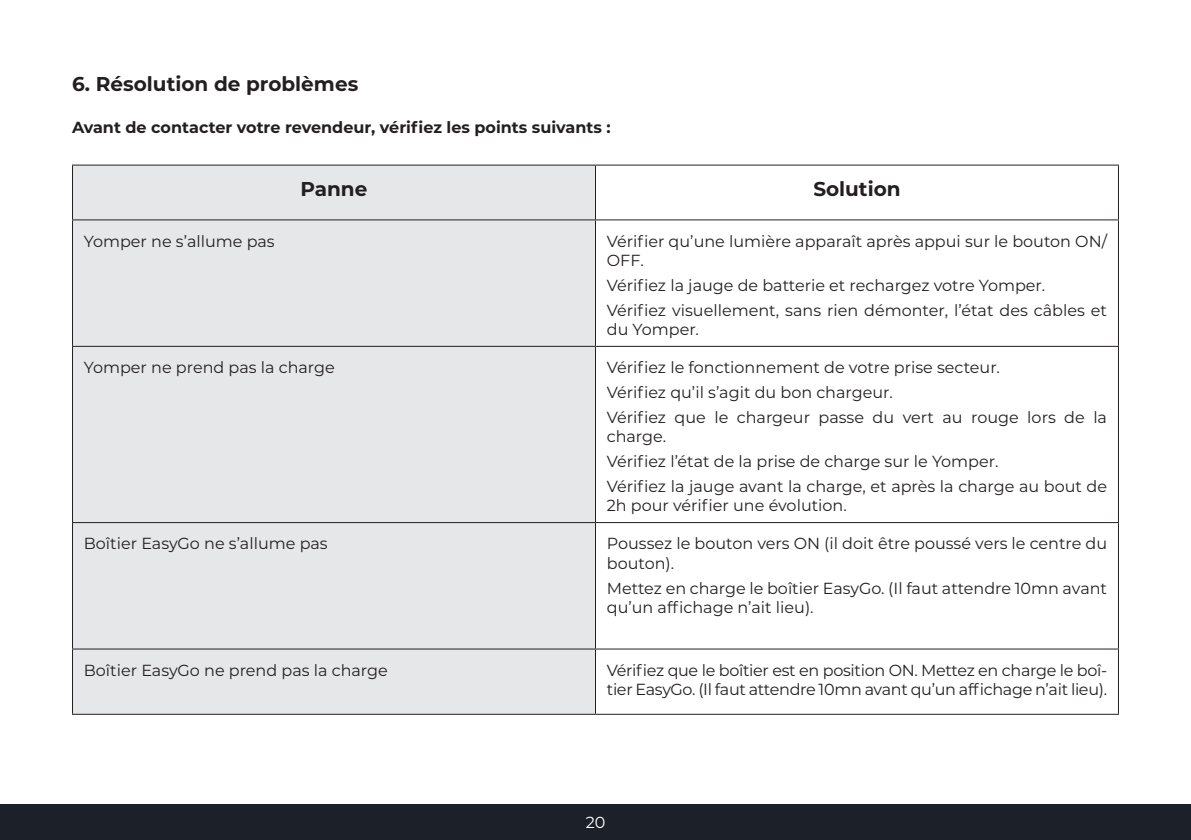
<style>
.page{position:relative;width:1191px;height:840px;background:#fff}
.page>*{position:absolute;margin:0;border:0;box-sizing:border-box;transform-origin:0 0}
.t1{font:700 20px "Montserrat";color:#231f20}
.t2{font:16px/24.8px "Montserrat";color:#231f20}
.t3{font:16px/19.2px "Montserrat";letter-spacing:-.02em;color:#231f20}
.t4{font:700 16px "Montserrat";color:#231f20}
.t5{font:16px "Montserrat";color:#fff}
</style>
<div class="page">
<div style="left:0;top:803px;width:1191px;height:36px;background:#1c2028"></div>
<div style="left:73px;top:165px;width:522px;height:548px;background:#e6e7e9"></div>
<hr style="left:72px;top:164px;width:523px;height:1px;background:#231f20">
<hr style="left:72px;top:165px;width:1px;height:54px;background:#231f20">
<hr style="left:595px;top:164px;width:524px;height:1px;background:#231f20">
<hr style="left:595px;top:165px;width:1px;height:54px;background:#231f20">
<hr style="left:1118px;top:165px;width:1px;height:54px;background:#231f20">
<hr style="left:72px;top:219px;width:523px;height:1px;background:#231f20">
<hr style="left:72px;top:220px;width:1px;height:125px;background:#231f20">
<hr style="left:595px;top:219px;width:524px;height:1px;background:#231f20">
<hr style="left:595px;top:220px;width:1px;height:125px;background:#231f20">
<hr style="left:1118px;top:220px;width:1px;height:125px;background:#231f20">
<hr style="left:72px;top:345px;width:523px;height:1px;background:#231f20">
<hr style="left:72px;top:346px;width:1px;height:176px;background:#231f20">
<hr style="left:595px;top:345px;width:524px;height:1px;background:#231f20">
<hr style="left:595px;top:346px;width:1px;height:176px;background:#231f20">
<hr style="left:1118px;top:346px;width:1px;height:176px;background:#231f20">
<hr style="left:72px;top:522px;width:523px;height:1px;background:#231f20">
<hr style="left:72px;top:523px;width:1px;height:125px;background:#231f20">
<hr style="left:595px;top:522px;width:524px;height:1px;background:#231f20">
<hr style="left:595px;top:523px;width:1px;height:125px;background:#231f20">
<hr style="left:1118px;top:523px;width:1px;height:125px;background:#231f20">
<hr style="left:72px;top:648px;width:523px;height:1px;background:#231f20">
<hr style="left:72px;top:649px;width:1px;height:64px;background:#231f20">
<hr style="left:595px;top:648px;width:524px;height:1px;background:#231f20">
<hr style="left:595px;top:649px;width:1px;height:64px;background:#231f20">
<hr style="left:1118px;top:649px;width:1px;height:64px;background:#231f20">
<hr style="left:72px;top:713px;width:523px;height:1px;background:#231f20">
<hr style="left:595px;top:713px;width:524px;height:1px;background:#231f20">
<p class="t1" style="left:72px;top:70px;width:288px">6. Résolution de problèmes</p>
<p class="t4" style="left:72px;top:115px;width:540px">Avant de contacter votre revendeur, vérifiez les points suivants :</p>
<p class="t1" style="left:300px;top:174px;width:69px">Panne</p>
<p class="t1" style="left:813px;top:174px;width:89px">Solution</p>
<p class="t2" style="left:84px;top:228px;width:192px">Yomper ne s’allume pas</p>
<p class="t2" style="left:607px;top:231px;width:502px;line-height:19.2px">Vérifier qu’une lumière apparaît après appui sur le bouton ON/<br>OFF.</p>
<p class="t2" style="left:607px;top:272px;width:502px">Vérifiez la jauge de batterie et rechargez votre Yomper.<br>Vérifiez visuellement, sans rien démonter, l’état des câbles et</p>
<p class="t2" style="left:607px;top:316px;width:94px">du Yomper.</p>
<p class="t2" style="left:84px;top:354px;width:252px">Yomper ne prend pas la charge</p>
<p class="t2" style="left:607px;top:354px;width:502px">Vérifiez le fonctionnement de votre prise secteur.<br>Vérifiez qu’il s’agit du bon chargeur.<br>Vérifiez que le chargeur passe du vert au rouge lors de la</p>
<p class="t2" style="left:607px;top:423px;width:502px">charge.<br>Vérifiez l’état de la prise de charge sur le Yomper.<br>Vérifiez la jauge avant la charge, et après la charge au bout de</p>
<p class="t2" style="left:607px;top:492px;width:241px">2h pour vérifier une évolution.</p>
<p class="t2" style="left:84px;top:530px;width:245px">Boîtier EasyGo ne s’allume pas</p>
<p class="t2" style="left:607px;top:533px;width:502px;line-height:19.2px">Poussez le bouton vers ON (il doit être poussé vers le centre du bouton).</p>
<p class="t2" style="left:607px;top:577px;width:502px;line-height:19.2px">Mettez en charge le boîtier EasyGo. (Il faut attendre 10mn avant qu’un affichage n’ait lieu).</p>
<p class="t2" style="left:84px;top:656px;width:305px">Boîtier EasyGo ne prend pas la charge</p>
<p class="t3" style="left:607px;top:659px;width:502px">Vérifiez que le boîtier est en position ON. Mettez en charge le boî&shy;tier EasyGo. (Il faut attendre 10mn avant qu’un affichage n’ait lieu).</p>
<p class="t5" style="left:585px;top:810px;width:21px">20</p>
</div>
